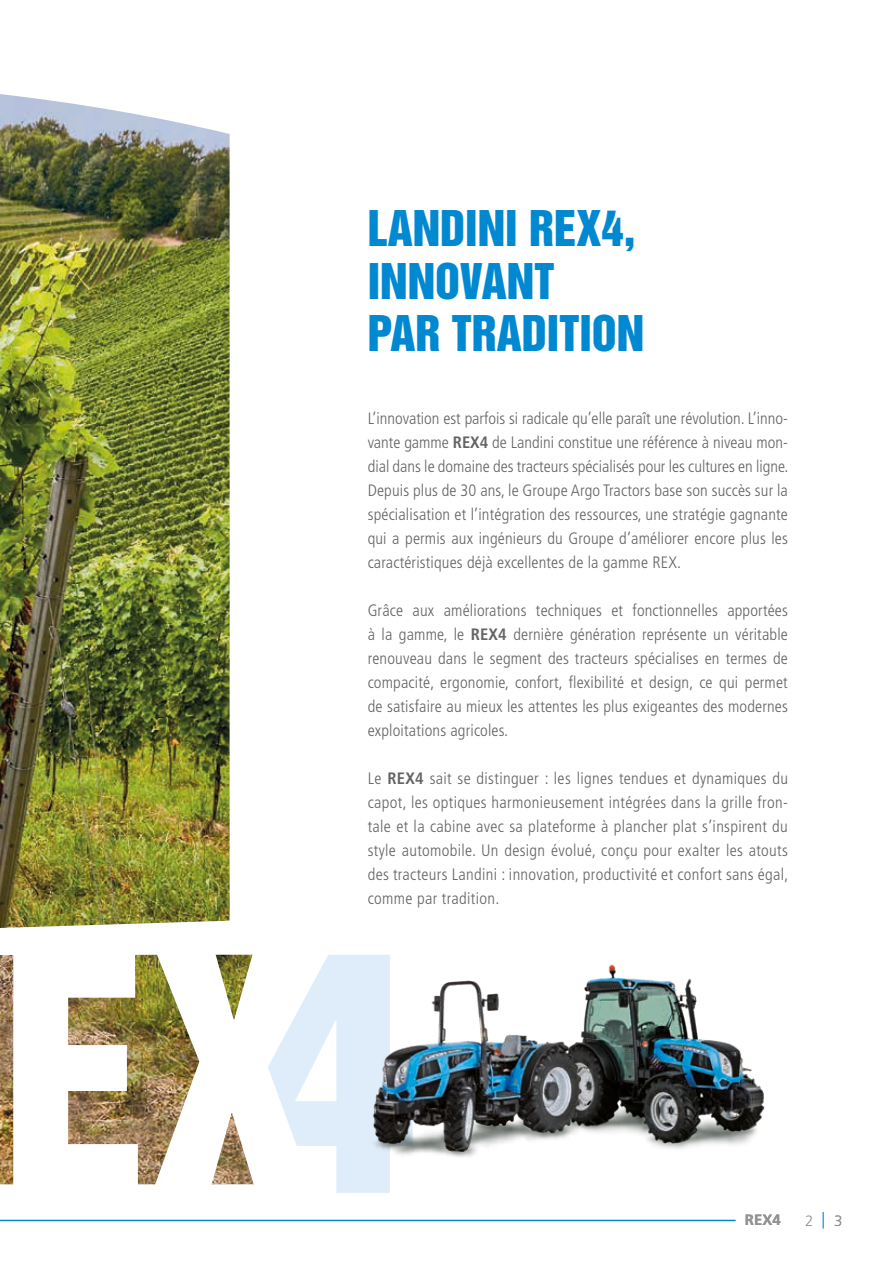
<style>
.page{position:relative;width:893px;height:1263px;background:#fff}
.page>*{position:absolute;margin:0;border:0;box-sizing:border-box;transform-origin:0 0}
.t1{font:298.2px "Helvetica Inserat";color:#fff}
.t2{font:45px/52.5px "Helvetica Inserat";color:#0088d0}
.t3{font:300 condensed 16.5px/24px "Frutiger LT";letter-spacing:.01em;color:#646463;text-align:justify}
.t4{font:700 15px "Frutiger LT";color:#939292}
.t5{font:300 15px "Frutiger LT";color:#939292}
.s1{font-weight:700}
.s2{font-family:"Helvetica Neue";font-weight:800;font-stretch:condensed;font-size:342.9px;color:#dfedfa}
</style>
<div class="page">
<img style="left:0;top:955px;width:264px;height:229px">
<img style="left:0;top:94px;width:230px;height:834px">
<hr style="left:0;top:1220px;width:736px;height:1px;background:#0088d0">
<svg style="left:823px;top:1212px;width:1px;height:16px"></svg>
<img style="left:608px;top:964px;width:157px;height:185px">
<img style="left:373px;top:969px;width:246px;height:188px">
<h2 class="t2" style="left:368px;top:204px;width:278px">LANDINI REX4,<br>INNOVANT<br>PAR TRADITION</h2>
<p class="t3" style="left:368px;top:406px;width:422px">L’innovation est parfois si radicale qu’elle paraît une révolution. L’inno&shy;vante gamme <span class="s1">REX4</span> de Landini constitue une référence à niveau mon&shy;dial dans le domaine des tracteurs spécialisés pour les cultures en ligne.<br>Depuis plus de 30 ans, le Groupe Argo Tractors base son succès sur la spécialisation et l’intégration des ressources, une stratégie gagnante qui a permis aux ingénieurs du Groupe d’améliorer encore plus les caractéristiques déjà excellentes de la gamme REX.</p>
<p class="t3" style="left:368px;top:598px;width:422px">Grâce aux améliorations techniques et fonctionnelles apportées à la gamme, le <span class="s1">REX4</span> dernière génération représente un véritable renouveau dans le segment des tracteurs spécialises en termes de compacité, ergonomie, confort, flexibilité et design, ce qui permet de satisfaire au mieux les attentes les plus exigeantes des modernes exploitations agricoles.</p>
<p class="t3" style="left:368px;top:766px;width:422px">Le <span class="s1">REX4</span> sait se distinguer : les lignes tendues et dynamiques du capot, les optiques harmonieusement intégrées dans la grille fron&shy;tale et la cabine avec sa plateforme à plancher plat s’inspirent du style automobile. Un design évolué, conçu pour exalter les atouts des tracteurs Landini : innovation, productivité et confort sans égal, comme par tradition.</p>
<h1 class="t1" style="left:1px;top:895px;width:421px">EX<span class="s2">4</span></h1>
<p class="t4" style="left:745px;top:1211px;width:37px">REX4</p>
<p class="t5" style="left:805px;top:1212px;width:10px">2</p>
<p class="t5" style="left:834px;top:1212px;width:10px">3</p>
</div>
